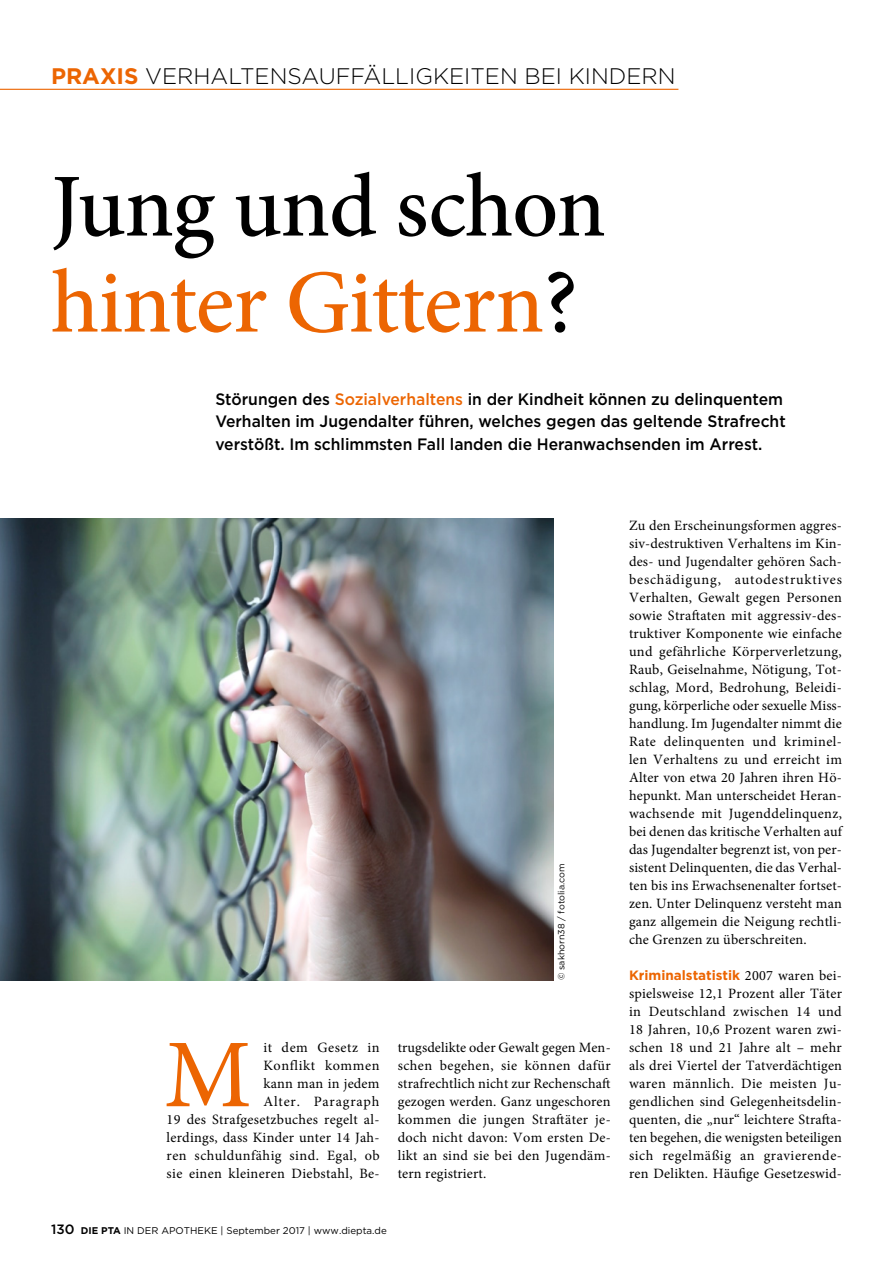
<style>
.page{position:relative;width:893px;height:1263px;background:#fff}
.page>*{position:absolute;margin:0;border:0;box-sizing:border-box;transform-origin:0 0}
.Praxis_Grundtext_Ini{font:97.2px "Minion Pro";color:#ec6502}
.Praxis_Titel{font:500 90px/96px "Minion Pro";letter-spacing:-.015em;color:#000}
.t1{font:300 22.5px "Gotham";color:#000}
.Praxis_Vorspann{font:500 16.5px/22.5px "Gotham";color:#000;scale:.95 1}
.Praxis_Grundtext{font:14.25px/18px "Minion Pro";letter-spacing:.015em;color:#000;text-align:justify}
.Praxis_Grundtext_Ini-2{font:14.25px/18px "Minion Pro";letter-spacing:.02em;color:#000;text-align:right}
.Praxis_Grundtext-2{font:700 13.5px "Gotham";color:#ec6502}
.t2{font:9.75px "Gotham";color:#000}
.Praxis_Bildquelle{font:9px "Gotham";color:#000}
.s1{font-weight:700;color:#ec6502}
.s2{color:#ec6502}
.s3{font-weight:500;font-size:13.5px}
.s4{font-weight:700}
.s5{font-family:"Minion Pro";font-weight:400;font-size:14.25px;color:#000}
</style>
<div class="page">
<hr style="left:0;top:89px;width:678px;height:1px;background:#ec6502">
<img style="left:0;top:518px;width:553px;height:462px">
<p class="t1" style="left:51px;top:62px;width:626px"><span class="s1">PRAXIS</span> VERHALTENSAUFFÄLLIGKEITEN BEI KINDERN</p>
<p class="Praxis_Titel" style="left:51px;top:159px;width:556px">Jung und schon <span class="s2">hinter Gittern</span>?</p>
<p class="Praxis_Vorspann" style="left:215px;top:387px;width:602px">Störungen des <span class="s2">Sozialverhaltens</span> in der Kindheit können zu delinquentem<br>Verhalten im Jugendalter führen, welches gegen das geltende Strafrecht verstößt. Im schlimmsten Fall landen die Heranwachsenden im Arrest.</p>
<p class="Praxis_Bildquelle" style="left:556px;top:980px;width:118px;rotate:-90deg">© sakhorn38 / fotolia.com</p>
<p class="Praxis_Grundtext_Ini-2" style="left:167px;top:1039px;width:215px">it dem Gesetz in<br>Konflikt kommen<br>kann man in jedem<br>Alter. Paragraph<br>19 des Strafgesetzbuches regelt al&shy;lerdings, dass Kinder unter 14 Jah&shy;ren schuldunfähig sind. Egal, ob sie einen kleineren Diebstahl, Be-</p>
<p class="Praxis_Grundtext_Ini-2" style="left:398px;top:1039px;width:215px;text-align:justify">trugsdelikte oder Gewalt gegen Men&shy;schen begehen, sie können dafür strafrechtlich nicht zur Rechenschaft gezogen werden. Ganz ungeschoren kommen die jungen Straf-täter je&shy;doch nicht davon: Vom ersten De&shy;likt an sind sie bei den Jugendäm&shy;tern registriert.</p>
<p class="Praxis_Grundtext_Ini" style="left:164px;top:1010px;width:89px">M</p>
<p class="t2" style="left:51px;top:1224px;width:337px"><span class="s3">130</span> <span class="s4">DIE PTA</span> IN DER APOTHEKE | September 2017 | www.diepta.de</p>
<p class="Praxis_Grundtext" style="left:629px;top:517px;width:215px">Zu den Erscheinungsformen aggres&shy;siv-destruktiven Verhaltens im Kin&shy;des- und Jugendalter gehören Sach&shy;beschädigung, autodestruktives Verhalten, Gewalt gegen Personen sowie Straftaten mit aggressiv-des&shy;truktiver Komponente wie einfache und gefährliche Körperverletzung, Raub, Geiselnahme, Nötigung, Tot&shy;schlag, Mord, Bedrohung, Beleidi&shy;gung, körperliche oder sexuelle Miss&shy;handlung. Im Jugendalter nimmt die Rate delinquenten und kriminel&shy;len Verhaltens zu und erreicht im Alter von etwa 20 Jahren ihren Hö&shy;hepunkt. Man unterscheidet Heran&shy;wachsende mit Jugenddelinquenz, bei denen das kritische Verhalten auf das Jugendalter begrenzt ist, von per&shy;sistent Delinquenten, die das Verhal&shy;ten bis ins Erwachsenenalter fortset&shy;zen. Unter Delinquenz versteht man ganz allgemein die Neigung rechtli&shy;che Grenzen zu überschreiten.</p>
<p class="Praxis_Grundtext-2" style="left:629px;top:966px;width:214px">Kriminalstatistik <span class="s5">2007 waren bei-</span></p>
<p class="Praxis_Grundtext" style="left:629px;top:985px;width:215px">spielsweise 12,1 Prozent aller Täter in Deutschland zwischen 14 und 18 Jahren, 10,6 Prozent waren zwi&shy;schen 18 und 21 Jahre alt – mehr als drei Viertel der Tatverdächtigen waren männlich. Die meisten Ju&shy;gendlichen sind Gelegenheitsdelin&shy;quenten, die „nur“ leichtere Strafta&shy;ten begehen, die wenigsten beteiligen sich regelmäßig an gravierende&shy;ren Delikten. Häufige Gesetzeswid-</p>
</div>
